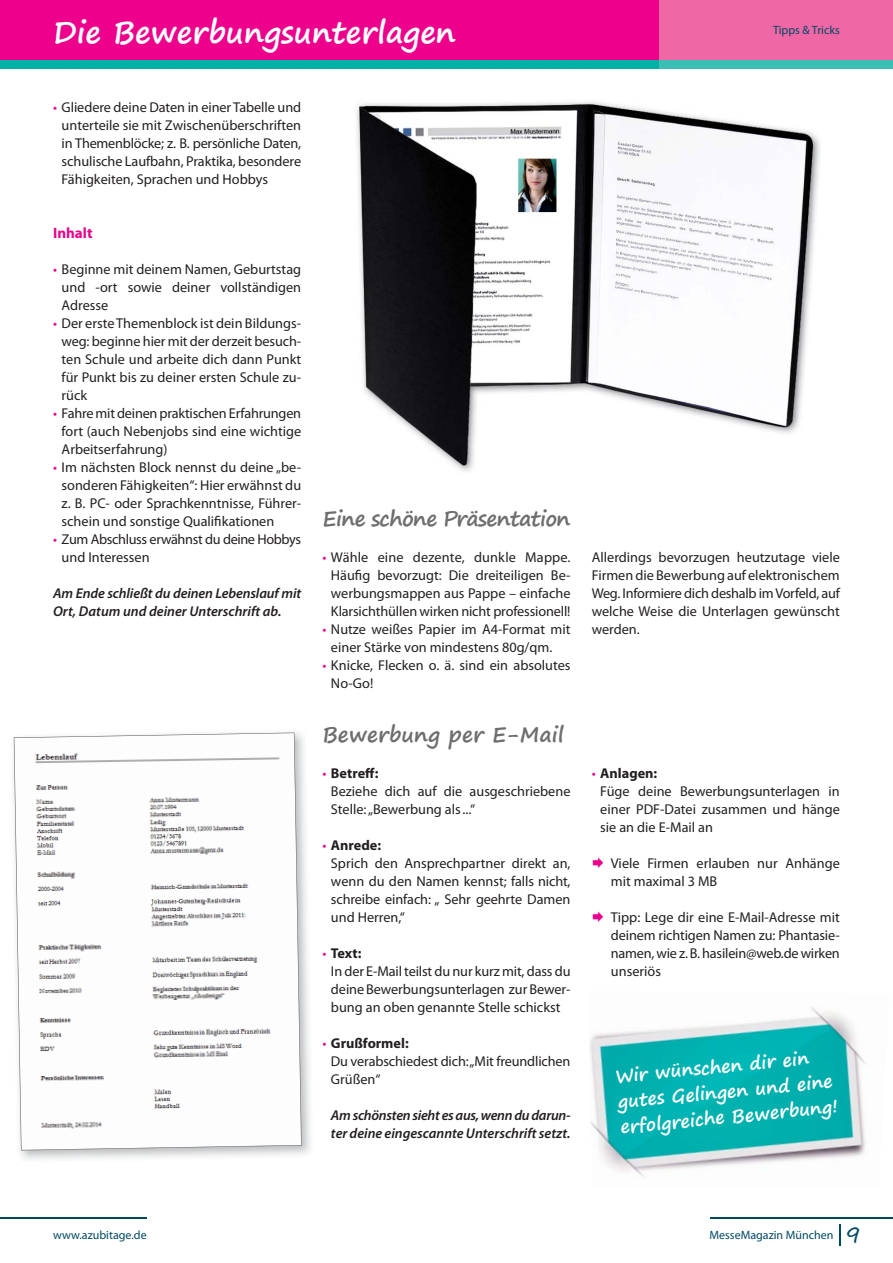
<style>
.page{position:relative;width:893px;height:1263px;background:#fff}
.page>*{position:absolute;margin:0;border:0;box-sizing:border-box;transform-origin:0 0}
.t1{font:700 30px "Segoe Print";color:#fff}
.t2{font:700 21px "Segoe Print";letter-spacing:-.03em;color:#6d6e70}
.t3{font:700 21px "Segoe Print";color:#6d6e70}
.t4{font:700 18px/25.5px "Segoe Print";color:#fff}
.t5{font:700 15px "Myriad Pro";color:#ec008c}
.t6{font:14.25px/18px "Myriad Pro";color:#231f20}
.t7{font:italic 600 14.25px/18px "Myriad Pro";color:#231f20}
.t8{font:14.25px/18px "Myriad Pro";letter-spacing:-.025em;color:#231f20}
.t9{font:12px "Myriad Pro";color:#004963}
.s1{color:#ec008c}
.s2{font-weight:700}
.s3{font-family:"Segoe Print";font-size:24px}
</style>
<div class="page">
<svg style="left:839px;top:1224px;width:1px;height:22px"></svg>
<hr style="left:710px;top:1218px;width:183px;height:1px;background:#004963">
<hr style="left:0;top:1218px;width:147px;height:1px;background:#004963">
<div style="left:0;top:0;width:659px;height:60px;background:#ec008c"></div>
<div style="left:0;top:60px;width:659px;height:8px;background:#00b2a5"></div>
<div style="left:659px;top:0;width:234px;height:60px;background:#f067a6"></div>
<div style="left:659px;top:60px;width:234px;height:8px;background:#3bbeb4"></div>
<svg style="left:14px;top:733px;width:288px;height:417px"></svg>
<img style="left:356px;top:102px;width:461px;height:368px">
<img style="left:590px;top:1007px;width:276px;height:170px">
<h1 class="t1" style="left:53px;top:5px;width:404px">Die Bewerbungsunterlagen</h1>
<p class="t9" style="left:773px;top:26px;width:68px">Tipps &amp; Tricks</p>
<p class="t6" style="left:62px;top:99px;width:241px;text-align:justify;text-indent:-9px"><span class="s1">•</span> Gliedere deine Daten in einer Tabelle und unterteile sie mit Zwischenüberschriften in Themenblöcke; z. B. persönliche Daten, schulische Laufbahn, Praktika, besondere Fähigkeiten, Sprachen und Hobbys</p>
<p class="t5" style="left:53px;top:227px;width:41px">Inhalt</p>
<p class="t6" style="left:62px;top:261px;width:241px;text-align:justify;text-indent:-9px"><span class="s1">•</span> Beginne mit deinem Namen, Geburtstag und -ort sowie deiner vollständigen Adresse</p>
<p class="t6" style="left:62px;top:315px;width:241px;text-align:justify;text-indent:-9px"><span class="s1">•</span> Der erste Themenblock ist dein Bildungs&shy;weg: beginne hier mit der derzeit besuch&shy;ten Schule und arbeite dich dann Punkt für Punkt bis zu deiner ersten Schule zu&shy;rück</p>
<p class="t6" style="left:62px;top:405px;width:241px;text-align:justify;text-indent:-9px"><span class="s1">•</span> Fahre mit deinen praktischen Erfahrungen fort (auch Nebenjobs sind eine wichtige Arbeitserfahrung)</p>
<p class="t6" style="left:62px;top:459px;width:241px;text-align:justify;text-indent:-9px"><span class="s1">•</span> Im nächsten Block nennst du deine „be&shy;sonderen Fähigkeiten“: Hier erwähnst du z. B. PC- oder Sprachkenntnisse, Führer&shy;schein und sonstige Qualifikationen</p>
<p class="t8" style="left:62px;top:531px;width:241px;text-indent:-9px"><span class="s1">•</span> Zum Abschluss erwähnst du deine Hobbys und Interessen</p>
<p class="t7" style="left:53px;top:585px;width:250px">Am Ende schließt du deinen Lebenslauf mit<br>Ort, Datum und deiner Unterschrift ab.</p>
<h2 class="t2" style="left:322px;top:499px;width:249px">Eine schöne Präsentation</h2>
<p class="t6" style="left:322px;top:549px;width:250px;text-align:center"><span class="s1">•</span> Wähle eine dezente, dunkle Mappe.<br>Häufig bevorzugt: Die dreiteiligen Be&shy;werbungsmappen aus Pappe – einfache Klarsichthüllen wirken nicht professionell!</p>
<p class="t6" style="left:331px;top:621px;width:241px;text-indent:-9px"><span class="s1">•</span> Nutze weißes Papier im A4-Format mit einer Stärke von mindestens 80g/qm.</p>
<p class="t6" style="left:331px;top:657px;width:241px;text-indent:-9px"><span class="s1">•</span> Knicke, Flecken o. ä. sind ein absolutes<br>No-Go!</p>
<h2 class="t3" style="left:322px;top:715px;width:243px">Bewerbung per E-Mail</h2>
<p class="t6" style="left:331px;top:765px;width:241px;text-indent:-9px"><span class="s1">•</span> <span class="s2">Betreff:<br></span>Beziehe dich auf die ausgeschriebene<br>Stelle: „Bewerbung als ...“</p>
<p class="t6" style="left:331px;top:837px;width:241px;text-indent:-9px"><span class="s1">•</span> <span class="s2">Anrede:<br></span>Sprich den Ansprechpartner direkt an, wenn du den Namen kennst; falls nicht, schreibe einfach: „ Sehr geehrte Damen und Herren,“</p>
<p class="t6" style="left:331px;top:945px;width:241px;text-indent:-9px"><span class="s1">•</span> <span class="s2">Text:<br></span>In der E-Mail teilst du nur kurz mit, dass du deine Bewerbungsunterlagen zur Bewer&shy;bung an oben genannte Stelle schickst</p>
<p class="t6" style="left:331px;top:1035px;width:241px;text-indent:-9px"><span class="s1">•</span> <span class="s2">Grußformel:<br></span>Du verabschiedest dich: „Mit freundlichen<br>Grüßen“</p>
<p class="t7" style="left:331px;top:1107px;width:241px">Am schönsten sieht es aus, wenn du darun&shy;ter deine eingescannte Unterschrift setzt.</p>
<p class="t6" style="left:592px;top:549px;width:250px;text-align:justify">Allerdings bevorzugen heutzutage viele Firmen die Bewerbung auf elektronischem Weg. Informiere dich deshalb im Vorfeld, auf welche Weise die Unterlagen gewünscht werden.</p>
<p class="t6" style="left:600px;top:765px;width:241px;text-indent:-9px"><span class="s1">•</span> <span class="s2">Anlagen:<br></span>Füge deine Bewerbungsunterlagen in einer PDF-Datei zusammen und hänge sie an die E-Mail an</p>
<p class="t6" style="left:611px;top:855px;width:230px">Viele Firmen erlauben nur Anhänge mit maximal 3 MB</p>
<p class="t6" style="left:611px;top:909px;width:230px;text-align:justify">Tipp: Lege dir eine E-Mail-Adresse mit deinem richtigen Namen zu: Phantasie&shy;namen, wie z. B. hasilein@web.de wirken unseriös</p>
<p class="t4" style="left:614px;top:1062px;width:220px;rotate:-5deg">Wir wünschen dir ein gutes Gelingen und eine erfolgreiche Bewerbung!</p>
<p class="t9" style="left:53px;top:1231px;width:95px">www.azubitage.de</p>
<p class="t9" style="left:709px;top:1231px;width:154px">MesseMagazin München <span class="s3">9</span></p>
</div>
